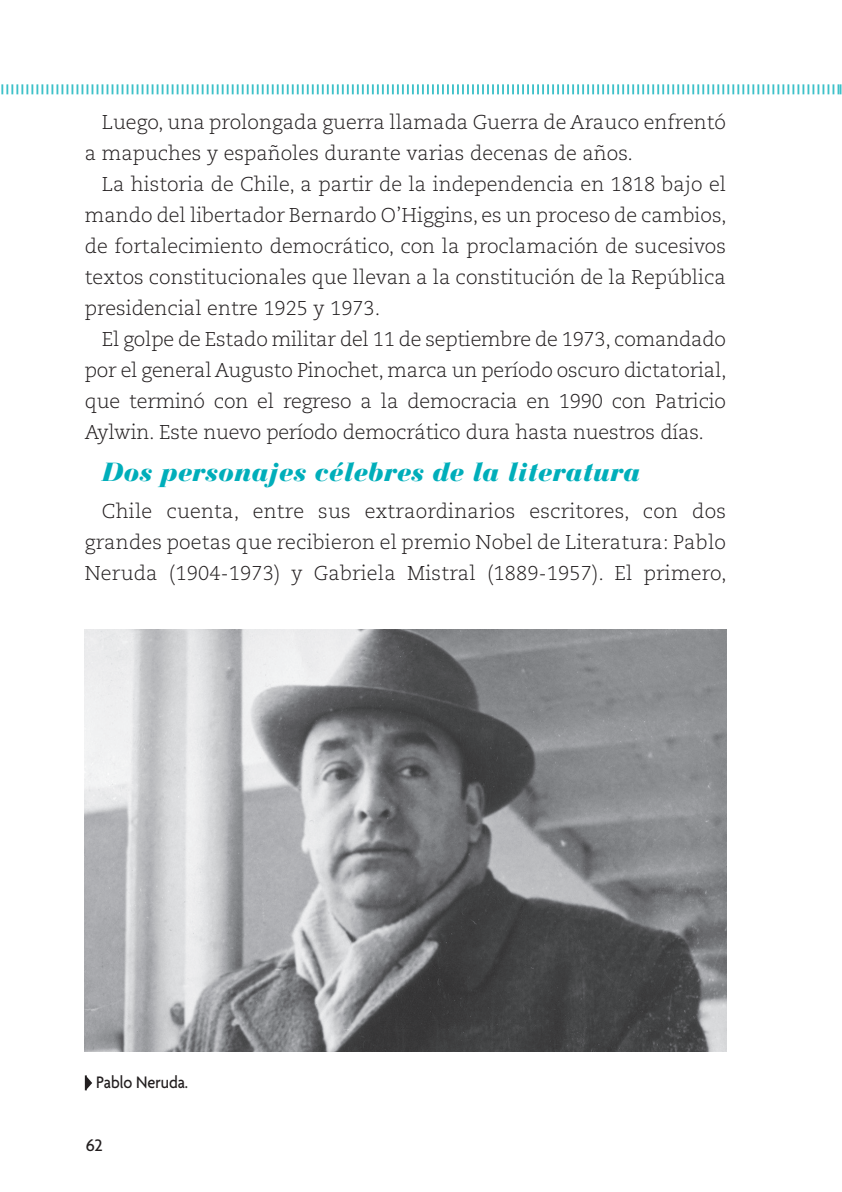
<style>
.page{position:relative;width:842px;height:1192px;background:#fff}
.page>*{position:absolute;margin:0;border:0;box-sizing:border-box;transform-origin:0 0}
.t1{font:italic 900 26px "Bauer Bodoni Std";color:#00aeba}
.t2{font:300 20px/31px "Caecilia LT Std";color:#231f20;text-align:justify}
.t3{font:500 18px "Agenda";color:#231f20;scale:.9 1}
.t4{font:500 18px "Agenda";color:#231f20}
</style>
<div class="page">
<svg style="left:1px;top:84px;width:841px;height:10px"></svg>
<img style="left:85px;top:629px;width:640px;height:422px">
<svg style="left:85px;top:1075px;width:7px;height:15px"></svg>
<p class="t2" style="left:85px;top:107px;width:642px;text-indent:17px">Luego, una prolongada guerra llamada Guerra de Arauco enfrentó a mapuches y españoles durante varias decenas de años.</p>
<p class="t2" style="left:85px;top:169px;width:643px;text-indent:17px">La historia de Chile, a partir de la independencia en 1818 bajo el mando del libertador Bernardo O’Higgins, es un proceso de cambios, de fortalecimiento democrático, con la proclamación de sucesivos textos constitucionales que llevan a la constitución de la República presidencial entre 1925 y 1973.</p>
<p class="t2" style="left:85px;top:324px;width:643px;text-indent:17px">El golpe de Estado militar del 11 de septiembre de 1973, comandado por el general Augusto Pinochet, marca un período oscuro dictatorial, que terminó con el regreso a la democracia en 1990 con Patricio Aylwin. Este nuevo período democrático dura hasta nuestros días.</p>
<h1 class="t1" style="left:102px;top:456px;width:540px">Dos personajes célebres de la literatura</h1>
<p class="t2" style="left:85px;top:496px;width:643px;text-indent:17px">Chile cuenta, entre sus extraordinarios escritores, con dos grandes poetas que recibieron el premio Nobel de Literatura: Pablo Neruda (1904-1973) y Gabriela Mistral (1889-1957). El primero,</p>
<p class="t3" style="left:96px;top:1071px;width:104px">Pablo Neruda.</p>
<p class="t4" style="left:86px;top:1133px;width:18px">62</p>
</div>
